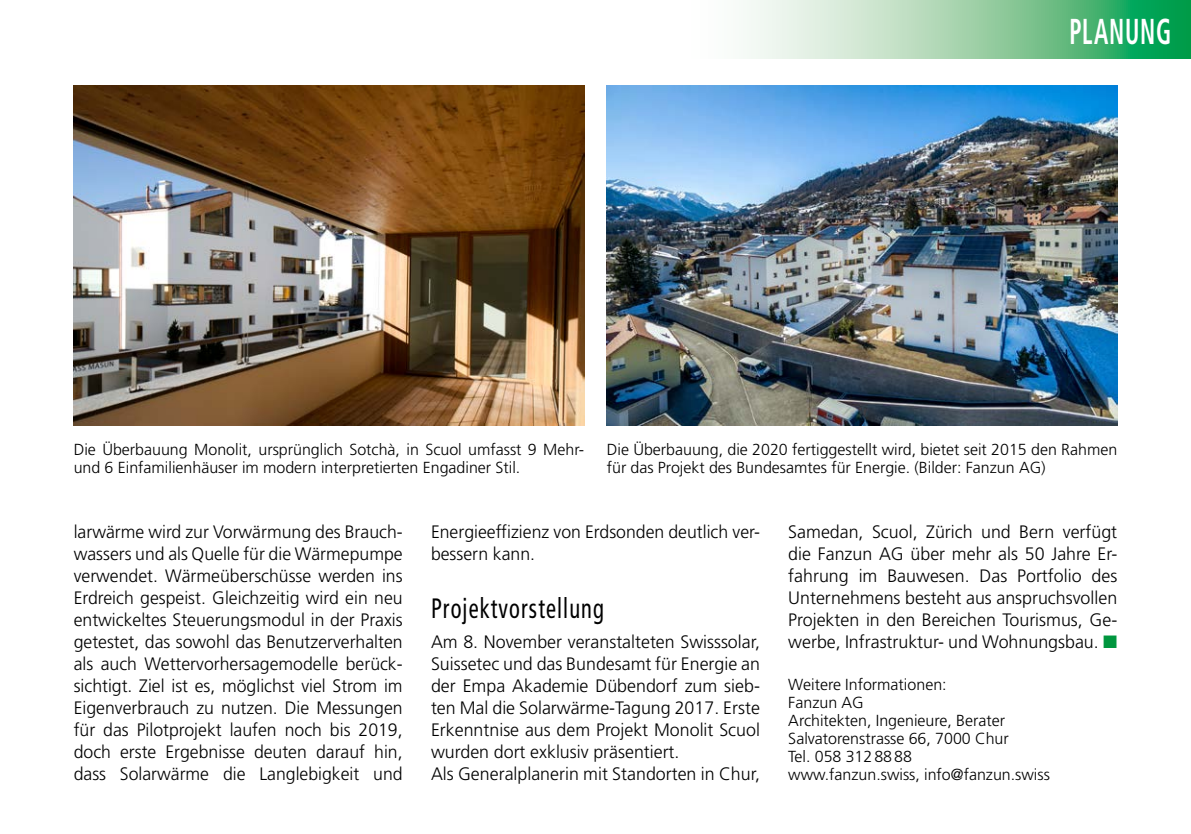
<style>
.page{position:relative;width:1191px;height:834px;background:#fff}
.page>*{position:absolute;margin:0;border:0;box-sizing:border-box;transform-origin:0 0}
.t1{font:700 condensed 36px "Frutiger";letter-spacing:.035em;color:#fff;scale:.65 1}
.SGT_ZT-1Zeile{font:condensed 28px "Frutiger";letter-spacing:.05em;color:#000;scale:.8 1}
.SGT_Grundtext{font:300 18px/22px "Frutiger";color:#000;text-align:justify}
.SGT_Legende{font:300 16px/18px "Frutiger";color:#000}
.SGT_Adresse{font:300 16px "Frutiger";color:#000}
.s1{color:#00963e}
</style>
<div class="page">
<svg style="left:747px;top:0;width:444px;height:58px;background:#8fcea5"></svg>
<img style="left:74px;top:85px;width:510px;height:340px">
<img style="left:607px;top:85px;width:510px;height:340px">
<h1 class="t1" style="left:1069px;top:10px;width:158px">PLANUNG</h1>
<p class="SGT_Legende" style="left:74px;top:440px;width:512px">Die Überbauung Monolit, ursprünglich Sotchà, in Scuol umfasst 9 Mehr&shy;und 6 Einfamilienhäuser im modern interpretierten Engadiner Stil.</p>
<p class="SGT_Legende" style="left:607px;top:440px;width:512px">Die Überbauung, die 2020 fertiggestellt wird, bietet seit 2015 den Rahmen für das Projekt des Bundesamtes für Energie. (Bilder: Fanzun AG)</p>
<p class="SGT_Grundtext" style="left:74px;top:520px;width:330px">larwärme wird zur Vorwärmung des Brauch&shy;wassers und als Quelle für die Wärmepumpe verwendet. Wärmeüberschüsse werden ins Erdreich gespeist. Gleichzeitig wird ein neu entwickeltes Steuerungsmodul in der Praxis getestet, das sowohl das Benutzerverhalten als auch Wettervorhersagemodelle berück&shy;sichtigt. Ziel ist es, möglichst viel Strom im Eigenverbrauch zu nutzen. Die Messungen für das Pilotprojekt laufen noch bis 2019, doch erste Ergebnisse deuten darauf hin, dass Solarwärme die Langlebigkeit und</p>
<p class="SGT_Grundtext" style="left:431px;top:520px;width:330px">Energieeffizienz von Erdsonden deutlich ver&shy;bessern kann.</p>
<p class="SGT_ZT-1Zeile" style="left:431px;top:592px;width:218px">Projektvorstellung</p>
<p class="SGT_Grundtext" style="left:431px;top:630px;width:330px">Am 8. November veranstalteten Swisssolar, Suissetec und das Bundesamt für Energie an der Empa Akademie Dübendorf zum sieb&shy;ten Mal die Solarwärme-Tagung 2017. Erste Erkenntnise aus dem Projekt Monolit Scuol wurden dort exklusiv präsentiert.</p>
<p class="SGT_Grundtext" style="left:431px;top:762px;width:330px">Als Generalplanerin mit Standorten in Chur,</p>
<p class="SGT_Grundtext" style="left:788px;top:520px;width:330px">Samedan, Scuol, Zürich und Bern verfügt die Fanzun AG über mehr als 50 Jahre Er&shy;fahrung im Bauwesen. Das Portfolio des Unternehmens besteht aus anspruchsvollen Projekten in den Bereichen Tourismus, Ge&shy;werbe, Infrastruktur- und Wohnungsbau. <span class="s1">■</span></p>
<p class="SGT_Adresse" style="left:788px;top:675px;width:160px">Weitere Informationen:</p>
<p class="SGT_Adresse" style="left:788px;top:693px;width:77px">Fanzun AG</p>
<p class="SGT_Adresse" style="left:788px;top:711px;width:218px">Architekten, Ingenieure, Berater</p>
<p class="SGT_Adresse" style="left:788px;top:729px;width:222px">Salvatorenstrasse 66, 7000 Chur</p>
<p class="SGT_Adresse" style="left:788px;top:747px;width:125px">Tel. 058 3128888</p>
<p class="SGT_Adresse" style="left:788px;top:765px;width:263px">www.fanzun.swiss, info@fanzun.swiss</p>
</div>
